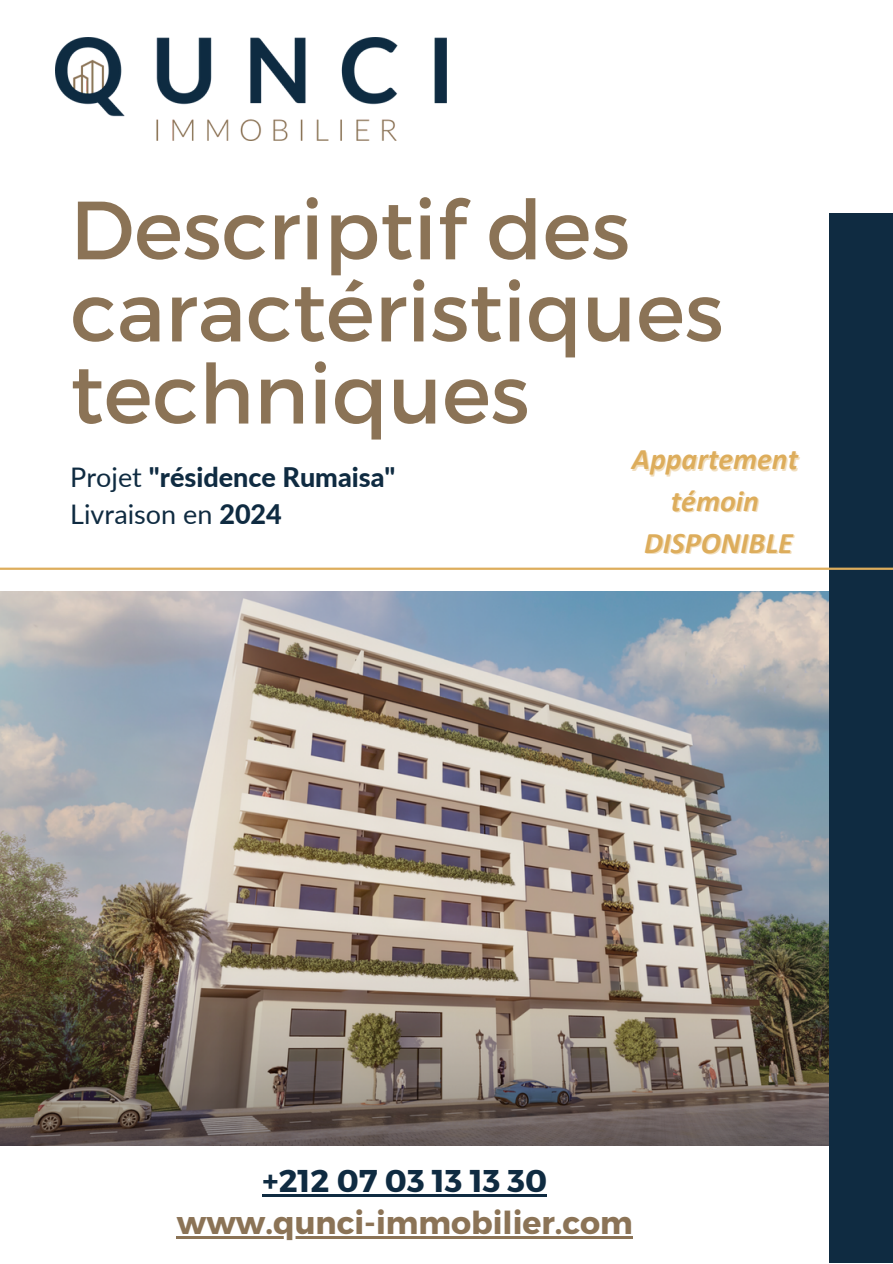
<style>
.page{position:relative;width:893px;height:1264px;background:#fff}
.page>*{position:absolute;margin:0;border:0;box-sizing:border-box;transform-origin:0 0}
.t1{font:82.5px/82.1px "Montserrat";color:#8b7356}
.t2{font:700 31.5px "Montserrat";color:#8b7356}
.t3{font:700 31.5px "Montserrat";color:#0f2b41}
.t4{font:italic 700 30px "Calibri";color:#ddad5c}
.t5{font:800 27px "Lato";color:#0f2b41}
.t6{font:27px "Lato";color:#0f2b41}
.s1{font-weight:400}
.s2{font-weight:800}
</style>
<div class="page">
<img style="left:0;top:592px;width:829px;height:553px">
<div style="left:829px;top:213px;width:63px;height:1049px;background:#0f2b41"></div>
<hr style="left:0;top:567px;width:892px;height:3px;background:#ddad5c">
<img style="left:55px;top:37px;width:391px;height:104px">
<hr style="left:177px;top:1236px;width:456px;height:2px;background:#8b7356">
<hr style="left:262px;top:1194px;width:285px;height:2px;background:#0f2b41">
<p class="t1" style="left:70px;top:185px;width:654px">Descriptif des caractéristiques techniques</p>
<p class="t5" style="left:70px;top:460px;width:327px"><span class="s1">Projet</span> "résidence Rumaisa"</p>
<p class="t6" style="left:70px;top:498px;width:213px">Livraison en <span class="s2">2024</span></p>
<p class="t4" style="left:631px;top:447px;width:168px">Appartement</p>
<p class="t4" style="left:670px;top:488px;width:90px">témoin</p>
<p class="t4" style="left:644px;top:530px;width:150px">DISPONIBLE</p>
<p class="t3" style="left:262px;top:1160px;width:286px">+212 07 03 13 13 30</p>
<p class="t2" style="left:177px;top:1202px;width:457px">www.qunci-immobilier.com</p>
</div>
